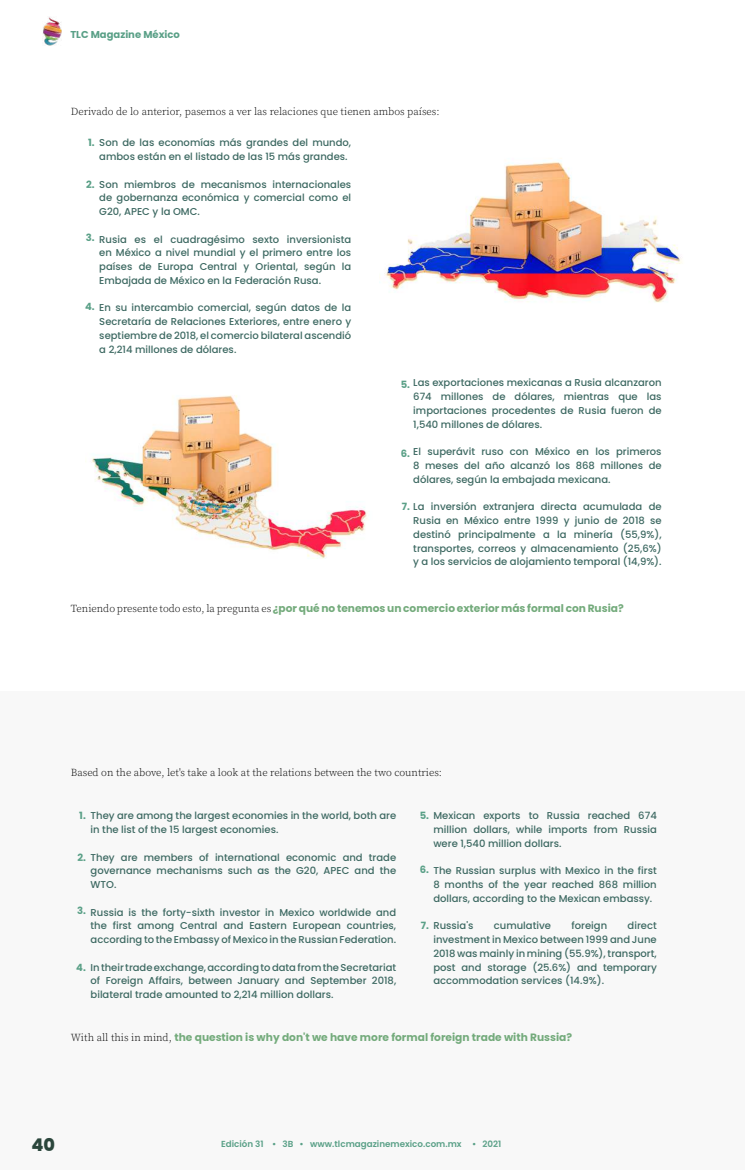
<style>
.page{position:relative;width:745px;height:1170px;background:#fff}
.page>*{position:absolute;margin:0;border:0;box-sizing:border-box;transform-origin:0 0}
.t1{font:800 17.5px "Poppins";color:#2b463c}
.t2{font:700 10.62px "Poppins";color:#74ab7c}
.t3{font:300 10.62px "Source Serif Pro";color:#000}
.t4{font:500 10px/13.8px "Poppins";color:#3d6962;text-align:justify}
.t5{font:700 10px "Poppins";color:#5aa087}
.t6{font:600 8.75px "Poppins";color:#5aa087}
.s1{font-weight:700;color:#5aa087}
.s2{font-family:"Source Serif Pro";font-weight:300;color:#000}
</style>
<div class="page">
<div style="left:0;top:691px;width:744px;height:478px;background:#f8f8f8"></div>
<img style="left:379px;top:158px;width:303px;height:145px">
<img style="left:91px;top:395px;width:276px;height:164px">
<img style="left:43px;top:17px;width:19px;height:29px">
<p class="t5" style="left:70px;top:29px;width:111px">TLC Magazine México</p>
<p class="t3" style="left:71px;top:104px;width:370px">Derivado de lo anterior, pasemos a ver las relaciones que tienen ambos países:</p>
<p class="t4" style="left:99px;top:136px;width:253px">Son de las economías más grandes del mundo, ambos están en el listado de las 15 más grandes.</p>
<p class="t4" style="left:99px;top:177px;width:253px">Son miembros de mecanismos internacionales de gobernanza económica y comercial como el G20, APEC y la OMC.</p>
<p class="t4" style="left:99px;top:232px;width:253px">Rusia es el cuadragésimo sexto inversionista en México a nivel mundial y el primero entre los países de Europa Central y Oriental, según la Embajada de México en la Federación Rusa.</p>
<p class="t4" style="left:99px;top:301px;width:253px">En su intercambio comercial, según datos de la Secretaría de Relaciones Exteriores, entre enero y septiembre de 2018, el comercio bilateral ascendió a 2,214 millones de dólares.</p>
<p class="t5" style="left:88px;top:137px;width:8px">1.</p>
<p class="t5" style="left:86px;top:178px;width:10px">2.</p>
<p class="t5" style="left:86px;top:232px;width:10px">3.</p>
<p class="t5" style="left:85px;top:301px;width:11px">4.</p>
<p class="t4" style="left:413px;top:376px;width:250px">Las exportaciones mexicanas a Rusia alcanzaron 674 millones de dólares, mientras que las importaciones procedentes de Rusia fueron de 1,540 millones de dólares.</p>
<p class="t4" style="left:413px;top:445px;width:250px">El superávit ruso con México en los primeros 8 meses del año alcanzó los 868 millones de dólares, según la embajada mexicana.</p>
<p class="t4" style="left:413px;top:500px;width:250px;text-indent:-11px"><span class="s1">7.</span> La inversión extranjera directa acumulada de Rusia en México entre 1999 y junio de 2018 se destinó principalmente a la minería (55,9%), transportes, correos y almacenamiento (25,6%) y a los servicios de alojamiento temporal (14,9%).</p>
<p class="t5" style="left:400px;top:378px;width:11px">5.</p>
<p class="t5" style="left:400px;top:447px;width:11px">6.</p>
<p class="t2" style="left:71px;top:602px;width:554px"><span class="s2">Teniendo presente todo esto, la pregunta es</span> ¿por qué no tenemos un comercio exterior más formal con Rusia?</p>
<p class="t3" style="left:71px;top:765px;width:372px">Based on the above, let's take a look at the relations between the two countries:</p>
<p class="t4" style="left:90px;top:808px;width:307px">They are among the largest economies in the world, both are in the list of the 15 largest economies.</p>
<p class="t4" style="left:90px;top:850px;width:307px">They are members of international economic and trade governance mechanisms such as the G20, APEC and the WTO.</p>
<p class="t4" style="left:90px;top:905px;width:307px">Russia is the forty-sixth investor in Mexico worldwide and the first among Central and Eastern European countries, according to the Embassy of Mexico in the Russian Federation.</p>
<p class="t4" style="left:90px;top:960px;width:307px">In their trade exchange, according to data from the Secretariat of Foreign Affairs, between January and September 2018, bilateral trade amounted to 2,214 million dollars.</p>
<p class="t5" style="left:79px;top:810px;width:8px">1.</p>
<p class="t5" style="left:77px;top:851px;width:10px">2.</p>
<p class="t5" style="left:77px;top:905px;width:10px">3.</p>
<p class="t5" style="left:76px;top:961px;width:11px">4.</p>
<p class="t4" style="left:433px;top:808px;width:225px;text-indent:-14px"><span class="s1">5.</span> Mexican exports to Russia reached 674 million dollars, while imports from Russia were 1,540 million dollars.</p>
<p class="t4" style="left:433px;top:863px;width:225px">The Russian surplus with Mexico in the first 8 months of the year reached 868 million dollars, according to the Mexican embassy.</p>
<p class="t4" style="left:420px;top:918px;width:54px"><span class="s1">7.</span> Russia's</p>
<p class="t4" style="left:493px;top:918px;width:59px">cumulative</p>
<p class="t4" style="left:571px;top:918px;width:37px">foreign</p>
<p class="t5" style="left:419px;top:863px;width:11px">6.</p>
<p class="t4" style="left:433px;top:918px;width:225px;text-indent:194px">direct investment in Mexico between 1999 and June 2018 was mainly in mining (55.9%), transport, post and storage (25.6%) and temporary accommodation services (14.9%).</p>
<p class="t2" style="left:71px;top:1030px;width:502px"><span class="s2">With all this in mind,</span> the question is why don't we have more formal foreign trade with Russia?</p>
<h1 class="t1" style="left:32px;top:1134px;width:25px">40</h1>
<p class="t6" style="left:221px;top:1138px;width:282px">Edición 31 • 3B • www.tlcmagazinemexico.com.mx • 2021</p>
</div>
